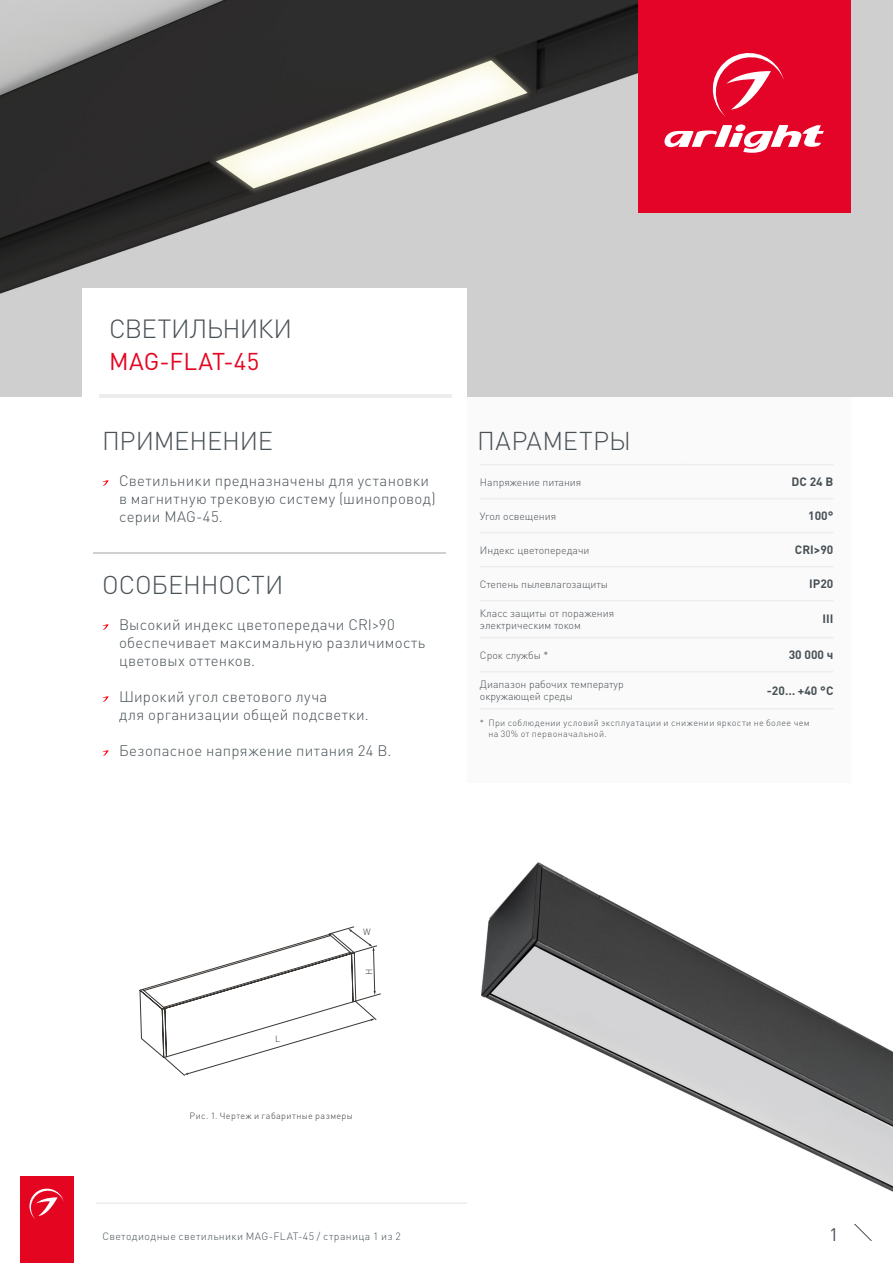
<style>
.page{position:relative;width:893px;height:1263px;background:#fff}
.page>*{position:absolute;margin:0;border:0;box-sizing:border-box;transform-origin:0 0}
.t1{font:300 25.95px "DIN Pro";letter-spacing:-.025em;color:#485156}
.t2{font:300 25.5px "DIN Pro";letter-spacing:-.005em;color:#485156}
.t3{font:300 25.5px "DIN Pro";letter-spacing:.015em;color:#485156}
.t4{font:24px "DIN Pro";letter-spacing:.01em;color:#e40521}
.t5{font:18px "DIN Pro";color:#485156}
.t6{font:300 15px/18px "DIN Pro";letter-spacing:.02em;color:#485156}
.t7{font:700 12px "DIN Pro";color:#485156}
.t8{font:300 10.5px/12px "DIN Pro";color:#485156}
.t9{font:300 10.5px "DIN Pro";letter-spacing:.04em;color:#485156}
.t10{font:300 9px/10.5px "DIN Pro";letter-spacing:.04em;color:#485156}
.t11{font:300 9px "DIN Pro";letter-spacing:.04em;color:#3c3c3b}
</style>
<div class="page">
<svg style="left:854px;top:1224px;width:18px;height:17px"></svg>
<hr style="left:96px;top:1203px;width:371px;height:1px;background:#e3e3e3">
<img style="left:0;top:0;width:893px;height:396px">
<div style="left:467px;top:397px;width:383px;height:386px;background:#fbfafa"></div>
<hr style="left:480px;top:464px;width:206px;height:1px;background:#ededed">
<hr style="left:686px;top:464px;width:147px;height:1px;background:#ededed">
<hr style="left:480px;top:498px;width:206px;height:1px;background:#ededed">
<hr style="left:686px;top:498px;width:147px;height:1px;background:#ededed">
<hr style="left:480px;top:532px;width:206px;height:1px;background:#ededed">
<hr style="left:686px;top:532px;width:147px;height:1px;background:#ededed">
<hr style="left:480px;top:566px;width:206px;height:1px;background:#ededed">
<hr style="left:686px;top:566px;width:147px;height:1px;background:#ededed">
<hr style="left:480px;top:600px;width:206px;height:1px;background:#ededed">
<hr style="left:686px;top:600px;width:147px;height:1px;background:#ededed">
<hr style="left:480px;top:637px;width:206px;height:1px;background:#ededed">
<hr style="left:686px;top:637px;width:147px;height:1px;background:#ededed">
<hr style="left:480px;top:671px;width:206px;height:1px;background:#ededed">
<hr style="left:686px;top:671px;width:147px;height:1px;background:#ededed">
<hr style="left:480px;top:708px;width:206px;height:1px;background:#ededed">
<hr style="left:686px;top:708px;width:147px;height:1px;background:#ededed">
<div style="left:82px;top:288px;width:384px;height:117px;background:#fff"></div>
<hr style="left:99px;top:394px;width:352px;height:3px;background:#ededed">
<svg style="left:102px;top:480px;width:7px;height:6px"></svg>
<svg style="left:102px;top:624px;width:7px;height:6px"></svg>
<svg style="left:102px;top:696px;width:7px;height:6px"></svg>
<svg style="left:102px;top:750px;width:7px;height:6px"></svg>
<hr style="left:94px;top:552px;width:352px;height:1px;background:#d0d0d0">
<img style="left:481px;top:862px;width:412px;height:330px">
<svg style="left:139px;top:926px;width:242px;height:150px"></svg>
<div style="left:638px;top:0;width:212px;height:213px;background:#e40428"></div>
<svg style="left:664px;top:124px;width:160px;height:29px"></svg>
<svg style="left:712px;top:53px;width:72px;height:63px"></svg>
<div style="left:20px;top:1177px;width:53px;height:86px;background:#e40521"></div>
<svg style="left:29px;top:1188px;width:35px;height:31px"></svg>
<h1 class="t1" style="left:109px;top:311px;width:185px">СВЕТИЛЬНИКИ</h1>
<h3 class="t4" style="left:109px;top:345px;width:152px">MAG-FLAT-45</h3>
<h2 class="t2" style="left:102px;top:423px;width:172px">ПРИМЕНЕНИЕ</h2>
<p class="t6" style="left:119px;top:471px;width:318px">Светильники предназначены для установки в магнитную трековую систему (шинопровод) серии MAG-45.</p>
<h2 class="t2" style="left:102px;top:567px;width:183px">ОСОБЕННОСТИ</h2>
<p class="t6" style="left:119px;top:615px;width:308px">Высокий индекс цветопередачи CRI&gt;90 обеспечивает максимальную различимость цветовых оттенков.</p>
<p class="t6" style="left:119px;top:687px;width:251px">Широкий угол светового луча<br>для организации общей подсветки.</p>
<p class="t6" style="left:119px;top:741px;width:274px">Безопасное напряжение питания 24 В.</p>
<h2 class="t3" style="left:477px;top:423px;width:155px">ПАРАМЕТРЫ</h2>
<p class="t8" style="left:480px;top:475px;width:103px">Напряжение питания</p>
<p class="t7" style="left:792px;top:473px;width:43px">DC 24 В</p>
<p class="t8" style="left:480px;top:509px;width:78px">Угол освещения</p>
<p class="t7" style="left:808px;top:507px;width:27px">100°</p>
<p class="t8" style="left:480px;top:543px;width:111px">Индекс цветопередачи</p>
<p class="t7" style="left:795px;top:541px;width:40px">CRI&gt;90</p>
<p class="t8" style="left:480px;top:577px;width:130px">Степень пылевлагозащиты</p>
<p class="t7" style="left:809px;top:575px;width:26px">IP20</p>
<p class="t8" style="left:480px;top:607px;width:136px">Класс защиты от поражения электрическим током</p>
<p class="t7" style="left:822px;top:611px;width:12px">III</p>
<p class="t8" style="left:480px;top:648px;width:70px">Срок службы *</p>
<p class="t7" style="left:789px;top:646px;width:46px">30 000 ч</p>
<p class="t8" style="left:480px;top:678px;width:145px">Диапазон рабочих температур окружающей среды</p>
<p class="t7" style="left:767px;top:682px;width:68px">-20… +40 °С</p>
<p class="t10" style="left:488px;top:717px;width:323px;text-indent:-9px">* При соблюдении условий эксплуатации и снижении яркости не более чем на 30% от первоначальной.</p>
<p class="t11" style="left:275px;top:1033px;width:7px">L</p>
<p class="t11" style="left:363px;top:925px;width:9px">W</p>
<p class="t11" style="left:363px;top:975px;width:8px;rotate:-90deg">H</p>
<p class="t11" style="left:190px;top:1110px;width:165px">Рис. 1. Чертеж и габаритные размеры</p>
<p class="t9" style="left:102px;top:1229px;width:300px">Светодиодные светильники MAG-FLAT-45 / страница 1 из 2</p>
<p class="t5" style="left:829px;top:1222px;width:11px">1</p>
</div>
